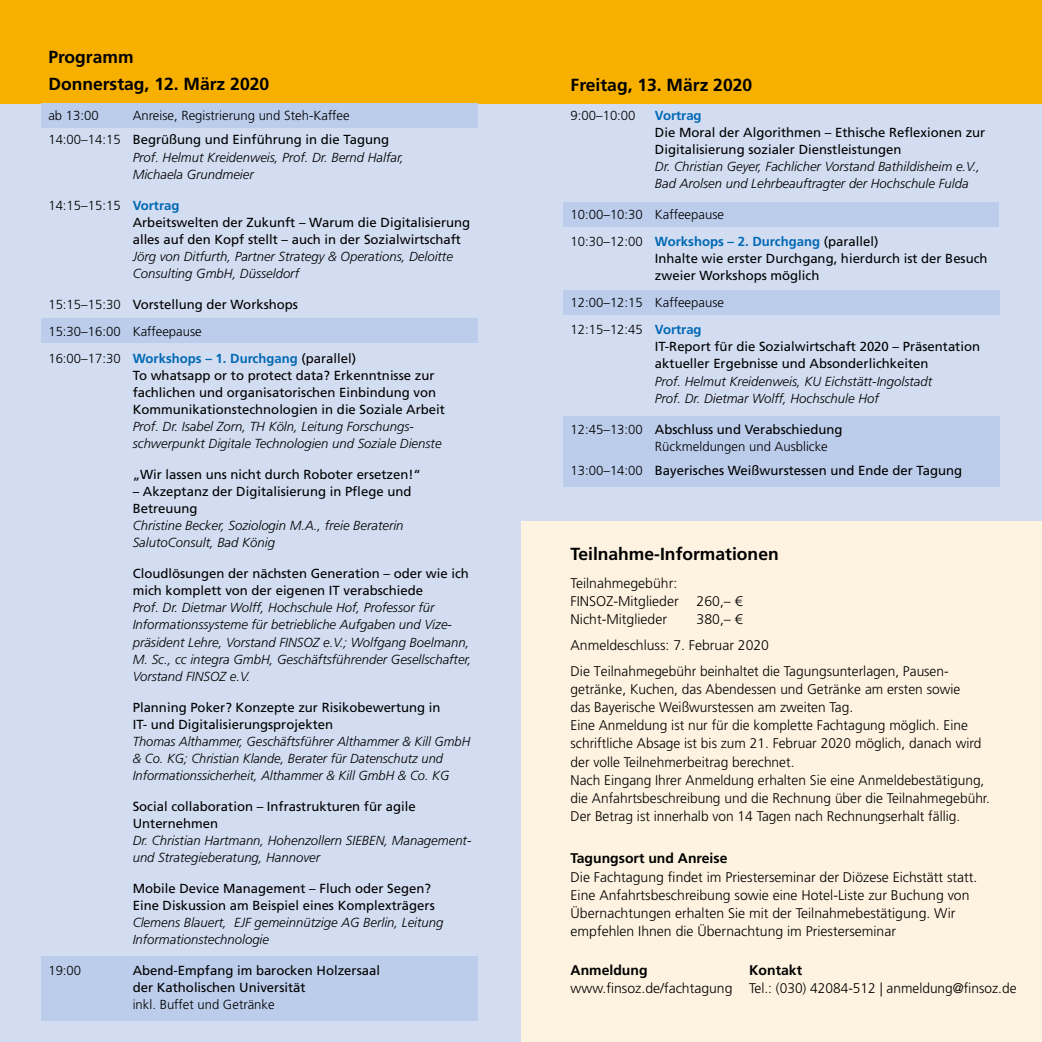
<style>
.page{position:relative;width:1042px;height:1042px;background:#fff}
.page>*{position:absolute;margin:0;border:0;box-sizing:border-box;transform-origin:0 0}
.Text_light_8{font:700 17.5px "Frutiger LT";color:#000}
.Programm{font:700 17.5px "Frutiger LT";color:#000}
.Text_light_8-2{font:300 14px/18.2px "Frutiger LT";color:#000}
.Text_bold_8{font:700 14px "Frutiger LT";color:#000}
.Programm-2{font:13.12px/17.2px "Frutiger LT";color:#000}
.Programm_kursiv{font:italic 300 13.12px/17.2px "Frutiger LT";color:#000}
.Programm_light{font:300 13.12px "Frutiger LT";color:#000}
.Programm-3{font:700 13.12px "Frutiger LT";color:#0068b4}
.Programm-4{font:300 13.12px "Frutiger LT";color:#000}
.Programm_light-2{font:700 13.12px "Frutiger LT";color:#0068b4}
.s1{font-weight:300}
.s2{font-weight:700;color:#0068b4}
.s3{font-weight:300;color:#000}
.s4{font-weight:400;color:#000}
</style>
<div class="page">
<div style="left:521px;top:0;width:520px;height:556px;background:#d2ddf1"></div>
<div style="left:563px;top:416px;width:437px;height:71px;background:#bccdeb"></div>
<div style="left:563px;top:290px;width:437px;height:25px;background:#bccdeb"></div>
<div style="left:563px;top:202px;width:436px;height:25px;background:#bccdeb"></div>
<div style="left:0;top:103px;width:521px;height:939px;background:#d2ddf1"></div>
<div style="left:521px;top:0;width:520px;height:103px;background:#f8b000"></div>
<div style="left:521px;top:521px;width:521px;height:521px;background:#fef3e0"></div>
<div style="left:0;top:0;width:521px;height:103px;background:#f8b000"></div>
<div style="left:42px;top:956px;width:436px;height:64px;background:#bccdeb"></div>
<div style="left:42px;top:103px;width:436px;height:25px;background:#bccdeb"></div>
<div style="left:42px;top:318px;width:436px;height:25px;background:#bccdeb"></div>
<p class="Programm" style="left:48px;top:46px;width:87px">Programm</p>
<p class="Text_light_8" style="left:48px;top:74px;width:222px">Donnerstag, 12. März 2020</p>
<p class="Programm_light" style="left:48px;top:108px;width:52px">ab 13:00</p>
<p class="Programm_light" style="left:133px;top:108px;width:218px">Anreise, Registrierung und Steh-Kaffee</p>
<p class="Programm-2" style="left:48px;top:131px;width:342px"><span class="s1">14:00–14:15</span> Begrüßung und Einführung in die Tagung</p>
<p class="Programm_kursiv" style="left:133px;top:149px;width:273px">Prof. Helmut Kreidenweis, Prof. Dr. Bernd Halfar,<br>Michaela Grundmeier</p>
<p class="Programm-4" style="left:48px;top:198px;width:133px">14:15–15:15 <span class="s2">Vortrag</span></p>
<p class="Programm-2" style="left:133px;top:213px;width:339px">Arbeitswelten der Zukunft – Warum die Digitalisierung alles auf den Kopf stellt – auch in der Sozialwirtschaft</p>
<p class="Programm_kursiv" style="left:133px;top:248px;width:322px">Jörg von Ditfurth, Partner Strategy &amp; Operations, Deloitte<br>Consulting GmbH, Düsseldorf</p>
<p class="Programm-2" style="left:48px;top:296px;width:251px"><span class="s1">15:15–15:30</span> Vorstellung der Workshops</p>
<p class="Programm_light" style="left:48px;top:324px;width:155px">15:30–16:00 Kaffeepause</p>
<p class="Programm-3" style="left:48px;top:350px;width:309px"><span class="s3">16:00–17:30</span> Workshops – 1. Durchgang <span class="s4">(parallel)</span></p>
<p class="Programm-2" style="left:133px;top:367px;width:314px">To whatsapp or to protect data? Erkenntnisse zur fachlichen und organisatorischen Einbindung von<br>Kommunikationstechnologien in die Soziale Arbeit</p>
<p class="Programm_kursiv" style="left:133px;top:418px;width:310px">Prof. Dr. Isabel Zorn, TH Köln, Leitung Forschungs&shy;schwerpunkt Digitale Technologien und Soziale Dienste</p>
<p class="Programm-2" style="left:133px;top:466px;width:290px">„Wir lassen uns nicht durch Roboter ersetzen!“</p>
<p class="Programm-2" style="left:133px;top:483px;width:280px">– Akzeptanz der Digitalisierung in Pflege und<br>Betreuung</p>
<p class="Programm_kursiv" style="left:133px;top:517px;width:272px">Christine Becker, Soziologin M.A., freie Beraterin<br>SalutoConsult, Bad König</p>
<p class="Programm-2" style="left:133px;top:565px;width:338px">Cloudlösungen der nächsten Generation – oder wie ich mich komplett von der eigenen IT verabschiede</p>
<p class="Programm_kursiv" style="left:133px;top:599px;width:340px">Prof. Dr. Dietmar Wolff, Hochschule Hof, Professor für Informationssysteme für betriebliche Aufgaben und Vize&shy;präsident Lehre, Vorstand FINSOZ e.V.; Wolfgang Boelmann, M. Sc., cc integra GmbH, Geschäftsführender Gesellschafter, Vorstand FINSOZ e.V.</p>
<p class="Programm-2" style="left:133px;top:698px;width:309px">Planning Poker? Konzepte zur Risikobewertung in<br>IT- und Digitalisierungsprojekten</p>
<p class="Programm_kursiv" style="left:133px;top:733px;width:339px">Thomas Althammer, Geschäftsführer Althammer &amp; Kill GmbH &amp; Co. KG; Christian Klande, Berater für Datenschutz und<br>Informationssicherheit, Althammer &amp; Kill GmbH &amp; Co. KG</p>
<p class="Programm-2" style="left:133px;top:798px;width:284px">Social collaboration – Infrastrukturen für agile<br>Unternehmen</p>
<p class="Programm_kursiv" style="left:133px;top:832px;width:340px">Dr. Christian Hartmann, Hohenzollern SIEBEN, Management&shy;und Strategieberatung, Hannover</p>
<p class="Programm-2" style="left:133px;top:880px;width:303px">Mobile Device Management – Fluch oder Segen?<br>Eine Diskussion am Beispiel eines Komplexträgers</p>
<p class="Programm_kursiv" style="left:133px;top:914px;width:312px">Clemens Blauert, EJF gemeinnützige AG Berlin, Leitung<br>Informationstechnologie</p>
<p class="Programm-4" style="left:48px;top:963px;width:34px">19:00</p>
<p class="Programm-2" style="left:133px;top:962px;width:249px">Abend-Empfang im barocken Holzersaal der Katholischen Universität</p>
<p class="Programm_light" style="left:133px;top:997px;width:143px">inkl. Buffet und Getränke</p>
<p class="Programm" style="left:570px;top:74px;width:183px">Freitag, 13. März 2020</p>
<p class="Programm_light" style="left:570px;top:108px;width:66px">9:00–10:00</p>
<p class="Programm_light-2" style="left:655px;top:108px;width:48px">Vortrag</p>
<p class="Programm-2" style="left:655px;top:124px;width:332px">Die Moral der Algorithmen – Ethische Reflexionen zur</p>
<p class="Programm-2" style="left:655px;top:141px;width:248px">Digitalisierung sozialer Dienstleistungen</p>
<p class="Programm_kursiv" style="left:655px;top:158px;width:327px">Dr. Christian Geyer, Fachlicher Vorstand Bathildisheim e.V.,<br>Bad Arolsen und Lehrbeauftragter der Hochschule Fulda</p>
<p class="Programm_light" style="left:570px;top:207px;width:155px">10:00–10:30 Kaffeepause</p>
<p class="Programm-3" style="left:570px;top:234px;width:309px"><span class="s3">10:30–12:00</span> Workshops – 2. Durchgang <span class="s4">(parallel)</span></p>
<p class="Programm-2" style="left:655px;top:250px;width:334px">Inhalte wie erster Durchgang, hierdurch ist der Besuch zweier Workshops möglich</p>
<p class="Programm_light" style="left:570px;top:295px;width:155px">12:00–12:15 Kaffeepause</p>
<p class="Programm-4" style="left:570px;top:322px;width:133px">12:15–12:45 <span class="s2">Vortrag</span></p>
<p class="Programm-2" style="left:655px;top:338px;width:327px">IT-Report für die Sozialwirtschaft 2020 – Präsentation aktueller Ergebnisse und Absonderlichkeiten</p>
<p class="Programm_kursiv" style="left:655px;top:372px;width:279px">Prof. Helmut Kreidenweis, KU Eichstätt-Ingolstadt<br>Prof. Dr. Dietmar Wolff, Hochschule Hof</p>
<p class="Programm-2" style="left:570px;top:420px;width:273px"><span class="s1">12:45–13:00</span> Abschluss und Verabschiedung</p>
<p class="Programm_light" style="left:655px;top:439px;width:174px">Rückmeldungen und Ausblicke</p>
<p class="Programm-2" style="left:570px;top:462px;width:393px"><span class="s1">13:00–14:00</span> Bayerisches Weißwurstessen und Ende der Tagung</p>
<p class="Text_light_8" style="left:570px;top:543px;width:210px">Teilnahme-Informationen</p>
<p class="Text_light_8-2" style="left:570px;top:574px;width:108px">Teilnahmegebühr:</p>
<p class="Text_light_8-2" style="left:570px;top:592px;width:110px">FINSOZ-Mitglieder</p>
<p class="Text_light_8-2" style="left:696px;top:592px;width:47px">260,– €</p>
<p class="Text_light_8-2" style="left:570px;top:610px;width:98px">Nicht-Mitglieder</p>
<p class="Text_light_8-2" style="left:696px;top:610px;width:47px">380,– €</p>
<p class="Text_light_8-2" style="left:570px;top:636px;width:200px">Anmeldeschluss: 7. Februar 2020</p>
<p class="Text_light_8-2" style="left:570px;top:662px;width:391px">Die Teilnahmegebühr beinhaltet die Tagungsunterlagen, Pausen&shy;getränke, Kuchen, das Abendessen und Getränke am ersten sowie das Bayerische Weißwurstessen am zweiten Tag.</p>
<p class="Text_light_8-2" style="left:570px;top:716px;width:412px">Eine Anmeldung ist nur für die komplette Fachtagung möglich. Eine schriftliche Absage ist bis zum 21. Februar 2020 möglich, danach wird der volle Teilnehmerbeitrag berechnet.</p>
<p class="Text_light_8-2" style="left:570px;top:771px;width:421px">Nach Eingang Ihrer Anmeldung erhalten Sie eine Anmeldebestätigung, die Anfahrtsbeschreibung und die Rechnung über die Teilnahmegebühr.<br>Der Betrag ist innerhalb von 14 Tagen nach Rechnungserhalt fällig.</p>
<p class="Text_bold_8" style="left:570px;top:850px;width:158px">Tagungsort und Anreise</p>
<p class="Text_light_8-2" style="left:570px;top:868px;width:408px">Die Fachtagung findet im Priesterseminar der Diözese Eichstätt statt.<br>Eine Anfahrtsbeschreibung sowie eine Hotel-Liste zur Buchung von Übernachtungen erhalten Sie mit der Teilnahmebestätigung. Wir empfehlen Ihnen die Übernachtung im Priesterseminar</p>
<p class="Text_bold_8" style="left:570px;top:961px;width:78px">Anmeldung</p>
<p class="Text_light_8-2" style="left:570px;top:979px;width:163px">www.finsoz.de/fachtagung</p>
<p class="Text_bold_8" style="left:749px;top:961px;width:54px">Kontakt</p>
<p class="Text_light_8-2" style="left:749px;top:979px;width:269px">Tel.: (030) 42084-512 | anmeldung@finsoz.de</p>
</div>
